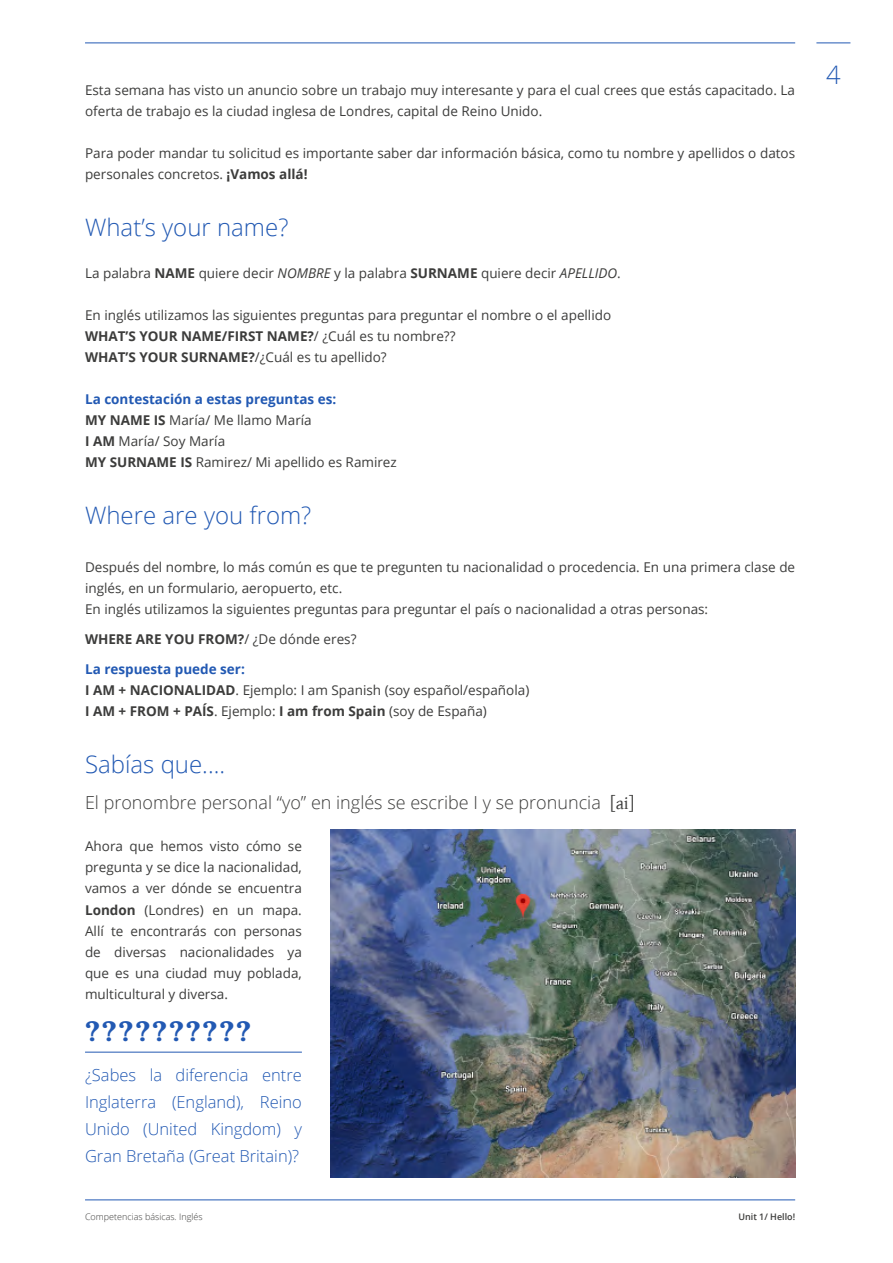
<style>
.page{position:relative;width:893px;height:1263px;background:#fff}
.page>*{position:absolute;margin:0;border:0;box-sizing:border-box;transform-origin:0 0}
.t1{font:700 30px "Lao MN";color:#2259b3}
.t2{font:300 25.5px "Open Sans";color:#2259b3}
.t3{font:300 24px "Open Sans";color:#2259b3}
.t4{font:300 18px "Open Sans";color:#3c3c3b}
.t5{font:300 16.5px/27px "Open Sans";color:#2259b3;text-align:justify}
.t6{font:13.5px/21px "Open Sans";color:#3c3c3b}
.t7{font:700 13.5px "Open Sans";color:#3c3c3b}
.t8{font:300 9px "Open Sans";color:#3c3c3b}
.t9{font:600 9px "Open Sans";color:#3c3c3b}
.s1{font-weight:700}
.s2{font-style:italic}
.s3{font-weight:700;color:#2259b3}
.s4{font-weight:400}
.s5{font-family:"Gentium Plus";font-weight:400}
</style>
<div class="page">
<hr style="left:816px;top:43px;width:34px;height:1px;background:#2259b3">
<hr style="left:85px;top:43px;width:710px;height:1px;background:#2259b3">
<hr style="left:85px;top:1199px;width:710px;height:1px;background:#2259b3">
<hr style="left:85px;top:1052px;width:217px;height:1px;background:#2259b3">
<img style="left:330px;top:829px;width:465px;height:349px">
<p class="t6" style="left:85px;top:80px;width:712px">Esta semana has visto un anuncio sobre un trabajo muy interesante y para el cual crees que estás capacitado. La oferta de trabajo es la ciudad inglesa de Londres, capital de Reino Unido.</p>
<p class="t6" style="left:85px;top:143px;width:712px">Para poder mandar tu solicitud es importante saber dar información básica, como tu nombre y apellidos o datos personales concretos. <span class="s1">¡Vamos allá!</span></p>
<h3 class="t3" style="left:85px;top:211px;width:205px">What’s your name?</h3>
<p class="t6" style="left:85px;top:263px;width:537px">La palabra <span class="s1">NAME</span> quiere decir <span class="s2">NOMBRE</span> y la palabra <span class="s1">SURNAME</span> quiere decir <span class="s2">APELLIDO</span>.</p>
<p class="t6" style="left:85px;top:305px;width:528px">En inglés utilizamos las siguientes preguntas para preguntar el nombre o el apellido<br><span class="s1">WHAT’S YOUR NAME/FIRST NAME?</span>/ ¿Cuál es tu nombre??<br><span class="s1">WHAT’S YOUR SURNAME?</span>/¿Cuál es tu apellido?</p>
<p class="t6" style="left:85px;top:389px;width:313px"><span class="s3">La contestación a estas preguntas es:<br></span><span class="s1">MY NAME IS</span> María/ Me llamo María<br><span class="s1">I AM</span> María/ Soy María<br><span class="s1">MY SURNAME IS</span> Ramirez/ Mi apellido es Ramirez</p>
<h3 class="t3" style="left:85px;top:499px;width:228px">Where are you from?</h3>
<p class="t6" style="left:85px;top:557px;width:712px">Después del nombre, lo más común es que te pregunten tu nacionalidad o procedencia. En una primera clase de inglés, en un formulario, aeropuerto, etc.<br>En inglés utilizamos la siguientes preguntas para preguntar el país o nacionalidad a otras personas:</p>
<p class="t7" style="left:85px;top:630px;width:273px">WHERE ARE YOU FROM?<span class="s4">/ ¿De dónde eres?</span></p>
<p class="t6" style="left:85px;top:659px;width:446px"><span class="s3">La respuesta puede ser:<br></span><span class="s1">I AM + NACIONALIDAD</span>. Ejemplo: I am Spanish (soy español/española)<br><span class="s1">I AM + FROM + PAÍS</span>. Ejemplo: <span class="s1">I am from Spain</span> (soy de España)</p>
<h3 class="t3" style="left:85px;top:748px;width:142px">Sabías que....</h3>
<h3 class="t4" style="left:85px;top:791px;width:551px">El pronombre personal “yo” en inglés se escribe I y se pronuncia <span class="s5">[ai]</span></h3>
<p class="t6" style="left:85px;top:836px;width:218px;text-align:justify">Ahora que hemos visto cómo se pregunta y se dice la nacionalidad, vamos a ver dónde se encuentra <span class="s1">London</span> (Londres) en un mapa.<br>Allí te encontrarás con personas de diversas nacionalidades ya que es una ciudad muy poblada, multicultural y diversa.</p>
<h1 class="t1" style="left:85px;top:1012px;width:167px">??????????</h1>
<p class="t5" style="left:85px;top:1061px;width:218px">¿Sabes la diferencia entre Inglaterra (England), Reino Unido (United Kingdom) y Gran Bretaña (Great Britain)?</p>
<p class="t8" style="left:85px;top:1210px;width:119px">Competencias básicas. Inglés</p>
<p class="t9" style="left:738px;top:1210px;width:58px">Unit 1/ Hello!</p>
<h2 class="t2" style="left:826px;top:58px;width:16px">4</h2>
</div>
